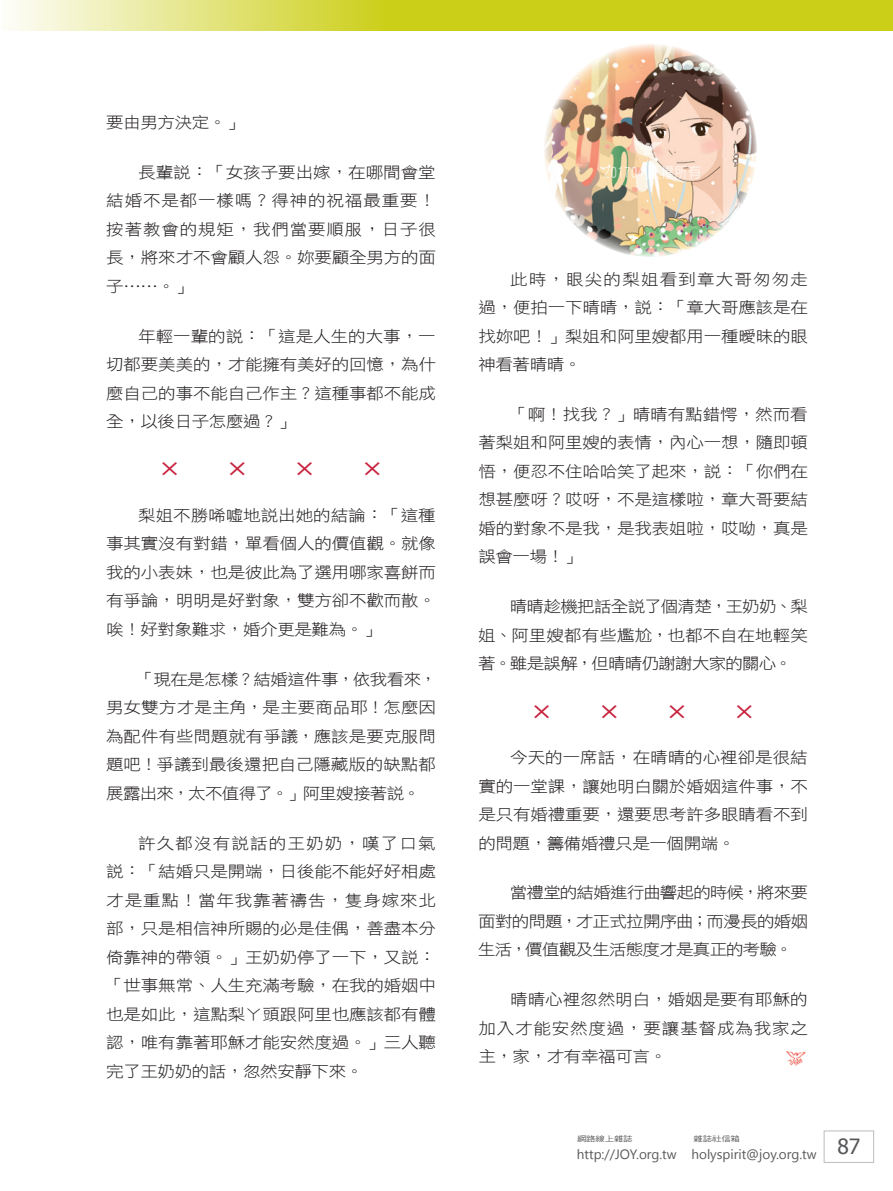
<style>
.page{position:relative;width:893px;height:1191px;background:#fff}
.page>*{position:absolute;margin:0;border:0;box-sizing:border-box;transform-origin:0 0}
.t1{font:15.75px/28.5px "DF Hei W3 WIN BF";letter-spacing:-.01em;color:#231f20;text-align:justify;scale:1.11 1}
.t2{font:15px "DF Yuan W5 WIN BF";color:#fff;scale:.9 1}
.t3{font:13.5px "Segoe UI";color:#57585a}
.t4{font:7.5px "DF Hei W5 WIN BF";letter-spacing:-.015em;color:#57585a;scale:1.25 1}
</style>
<div class="page">
<div style="left:824px;top:1130px;width:50px;height:32px;border:1px solid #bcbdc0"></div>
<img style="left:786px;top:1051px;width:20px;height:14px">
<svg style="left:10px;top:0;width:883px;height:30px;background:#d6d846"></svg>
<img style="left:544px;top:44px;width:213px;height:213px;border-radius:106px">
<svg style="left:633px;top:140px;width:30px;height:22px"></svg>
<p class="t1" style="left:106px;top:108px;width:125px">要由男方決定。」</p>
<p class="t1" style="left:106px;top:158px;width:298px;text-indent:32px">長輩說：「女孩子要出嫁，在哪間會堂結婚不是都一樣嗎？得神的祝福最重要！按著教會的規矩，我們當要順服，日子很長，將來才不會顧人怨。妳要顧全男方的面子……。」</p>
<p class="t1" style="left:106px;top:321px;width:298px;text-indent:32px">年輕一輩的說：「這是人生的大事，一切都要美美的，才能擁有美好的回憶，為什麼自己的事不能自己作主？這種事都不能成全，以後日子怎麼過？」</p>
<p class="t1" style="left:106px;top:501px;width:298px;text-indent:32px">梨姐不勝唏噓地說出她的結論：「這種事其實沒有對錯，單看個人的價值觀。就像我的小表妹，也是彼此為了選用哪家喜餅而有爭論，明明是好對象，雙方卻不歡而散。唉！好對象難求，婚介更是難為。」</p>
<p class="t1" style="left:106px;top:664px;width:300px;text-indent:31px">「現在是怎樣？結婚這件事，依我看來，男女雙方才是主角，是主要商品耶！怎麼因為配件有些問題就有爭議，應該是要克服問題吧！爭議到最後還把自己隱藏版的缺點都展露出來，太不值得了。」阿里嫂接著說。</p>
<p class="t1" style="left:106px;top:828px;width:298px;text-indent:32px">許久都沒有說話的王奶奶，嘆了口氣說：「結婚只是開端，日後能不能好好相處才是重點！當年我靠著禱告，隻身嫁來北部，只是相信神所賜的必是佳偶，善盡本分倚靠神的帶領。」王奶奶停了一下，又說：「世事無常、人生充滿考驗，在我的婚姻中也是如此，這點梨ㄚ頭跟阿里也應該都有體認，唯有靠著耶穌才能安然度過。」三人聽完了王奶奶的話，忽然安靜下來。</p>
<p class="t2" style="left:604px;top:165px;width:110px">201704 版權所有</p>
<p class="t1" style="left:478px;top:265px;width:298px;text-indent:32px">此時，眼尖的梨姐看到章大哥匆匆走過，便拍一下晴晴，說：「章大哥應該是在找妳吧！」梨姐和阿里嫂都用一種曖昧的眼神看著晴晴。</p>
<p class="t1" style="left:478px;top:400px;width:298px;text-indent:32px">「啊！找我？」晴晴有點錯愕，然而看著梨姐和阿里嫂的表情，內心一想，隨即頓悟，便忍不住哈哈笑了起來，說：「你們在想甚麼呀？哎呀，不是這樣啦，章大哥要結婚的對象不是我，是我表姐啦，哎呦，真是誤會一場！」</p>
<p class="t1" style="left:478px;top:592px;width:299px;text-indent:32px">晴晴趁機把話全說了個清楚，王奶奶、梨姐、阿里嫂都有些尷尬，也都不自在地輕笑著。雖是誤解，但晴晴仍謝謝大家的關心。</p>
<p class="t1" style="left:478px;top:743px;width:298px;text-indent:32px">今天的一席話，在晴晴的心裡卻是很結實的一堂課，讓她明白關於婚姻這件事，不是只有婚禮重要，還要思考許多眼睛看不到的問題，籌備婚禮只是一個開端。</p>
<p class="t1" style="left:478px;top:878px;width:299px;text-indent:32px">當禮堂的結婚進行曲響起的時候，將來要面對的問題，才正式拉開序曲；而漫長的婚姻生活，價值觀及生活態度才是真正的考驗。</p>
<p class="t1" style="left:478px;top:985px;width:298px;text-indent:32px">晴晴心裡忽然明白，婚姻是要有耶穌的加入才能安然度過，要讓基督成為我家之主，家，才有幸福可言。</p>
<p class="t4" style="left:577px;top:1135px;width:46px">網路線上雜誌</p>
<p class="t4" style="left:694px;top:1135px;width:39px">雜誌社信箱</p>
<p class="t3" style="left:577px;top:1144px;width:285px">http://JOY.org.tw holyspirit@joy.org.tw <sup>87</sup></p>
</div>
